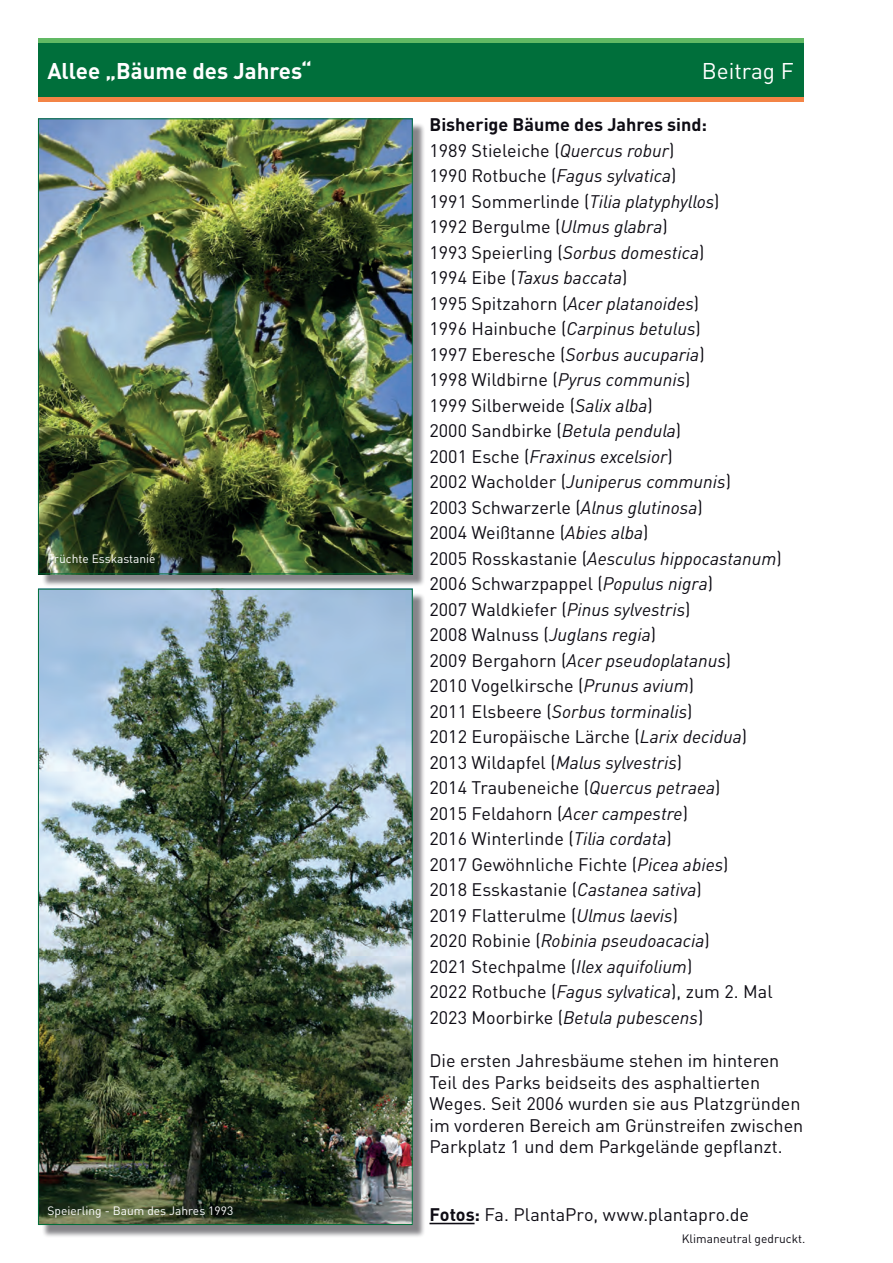
<style>
.page{position:relative;width:893px;height:1263px;background:#fff}
.page>*{position:absolute;margin:0;border:0;box-sizing:border-box;transform-origin:0 0}
.t1{font:700 22.5px "DINOT";color:#fff}
.t2{font:22.5px "DINOT";color:#fff}
.t3{font:18px/25.5px "DINOT";color:#0e0c14}
.t4{font:12px "DINOT";color:#fff}
.t5{font:12px "DINOT";color:#0e0c14}
.s1{font-weight:700}
.s2{font-style:italic}
</style>
<div class="page">
<div style="left:38px;top:38px;width:766px;height:6px;background:#61b964"></div>
<div style="left:38px;top:97px;width:766px;height:5px;background:#f38446"></div>
<div style="left:38px;top:44px;width:766px;height:53px;background:#006f3b"></div>
<div style="left:42px;top:593px;width:384px;height:645px;background:#0e0c14;opacity:.5"></div>
<img style="left:40px;top:591px;width:370px;height:632px">
<div style="left:42px;top:122px;width:384px;height:465px;background:#0e0c14;opacity:.5"></div>
<img style="left:40px;top:121px;width:370px;height:451px">
<hr style="left:429px;top:1223px;width:46px;height:1px;background:#0e0c14">
<p class="t1" style="left:47px;top:56px;width:266px">Allee „Bäume des Jahres“</p>
<p class="t2" style="left:702px;top:57px;width:94px">Beitrag F</p>
<p class="t4" style="left:47px;top:551px;width:110px">Früchte Esskastanie</p>
<p class="t4" style="left:47px;top:1203px;width:187px">Speierling - Baum des Jahres 1993</p>
<p class="t3" style="left:429px;top:111px;width:354px"><span class="s1">Bisherige Bäume des Jahres sind:<br></span>1989 Stieleiche (<span class="s2">Quercus robur</span>)<br>1990 Rotbuche (<span class="s2">Fagus sylvatica</span>)<br>1991 Sommerlinde (<span class="s2">Tilia platyphyllos</span>)<br>1992 Bergulme (<span class="s2">Ulmus glabra</span>)<br>1993 Speierling (<span class="s2">Sorbus domestica</span>)<br>1994 Eibe (<span class="s2">Taxus baccata</span>)<br>1995 Spitzahorn (<span class="s2">Acer platanoides</span>)<br>1996 Hainbuche (<span class="s2">Carpinus betulus</span>)<br>1997 Eberesche (<span class="s2">Sorbus aucuparia</span>)<br>1998 Wildbirne (<span class="s2">Pyrus communis</span>)<br>1999 Silberweide (<span class="s2">Salix alba</span>)<br>2000 Sandbirke (<span class="s2">Betula pendula</span>)<br>2001 Esche (<span class="s2">Fraxinus excelsior</span>)<br>2002 Wacholder (<span class="s2">Juniperus communis</span>)<br>2003 Schwarzerle (<span class="s2">Alnus glutinosa</span>)<br>2004 Weißtanne (<span class="s2">Abies alba</span>)<br>2005 Rosskastanie (<span class="s2">Aesculus hippocastanum</span>)<br>2006 Schwarzpappel (<span class="s2">Populus nigra</span>)<br>2007 Waldkiefer (<span class="s2">Pinus sylvestris</span>)<br>2008 Walnuss (<span class="s2">Juglans regia</span>)<br>2009 Bergahorn (<span class="s2">Acer pseudoplatanus</span>)<br>2010 Vogelkirsche (<span class="s2">Prunus avium</span>)<br>2011 Elsbeere (<span class="s2">Sorbus torminalis</span>)<br>2012 Europäische Lärche (<span class="s2">Larix decidua</span>)<br>2013 Wildapfel (<span class="s2">Malus sylvestris</span>)<br>2014 Traubeneiche (<span class="s2">Quercus petraea</span>)<br>2015 Feldahorn (<span class="s2">Acer campestre</span>)<br>2016 Winterlinde (<span class="s2">Tilia cordata</span>)<br>2017 Gewöhnliche Fichte (<span class="s2">Picea abies</span>)<br>2018 Esskastanie (<span class="s2">Castanea sativa</span>)<br>2019 Flatterulme (<span class="s2">Ulmus laevis</span>)<br>2020 Robinie (<span class="s2">Robinia pseudoacacia</span>)<br>2021 Stechpalme (<span class="s2">Ilex aquifolium</span>)<br>2022 Rotbuche (<span class="s2">Fagus sylvatica</span>), zum 2. Mal 2023 Moorbirke (<span class="s2">Betula pubescens</span>)</p>
<p class="t3" style="left:429px;top:1049px;width:375px;line-height:21.6px">Die ersten Jahresbäume stehen im hinteren Teil des Parks beidseits des asphaltierten Weges. Seit 2006 wurden sie aus Platzgründen im vorderen Bereich am Grünstreifen zwischen Parkplatz 1 und dem Parkgelände gepflanzt.</p>
<p class="t3" style="left:429px;top:1201px;width:321px"><span class="s1">Fotos:</span> Fa. PlantaPro, www.plantapro.de</p>
<p class="t5" style="left:682px;top:1231px;width:125px">Klimaneutral gedruckt.</p>
</div>
